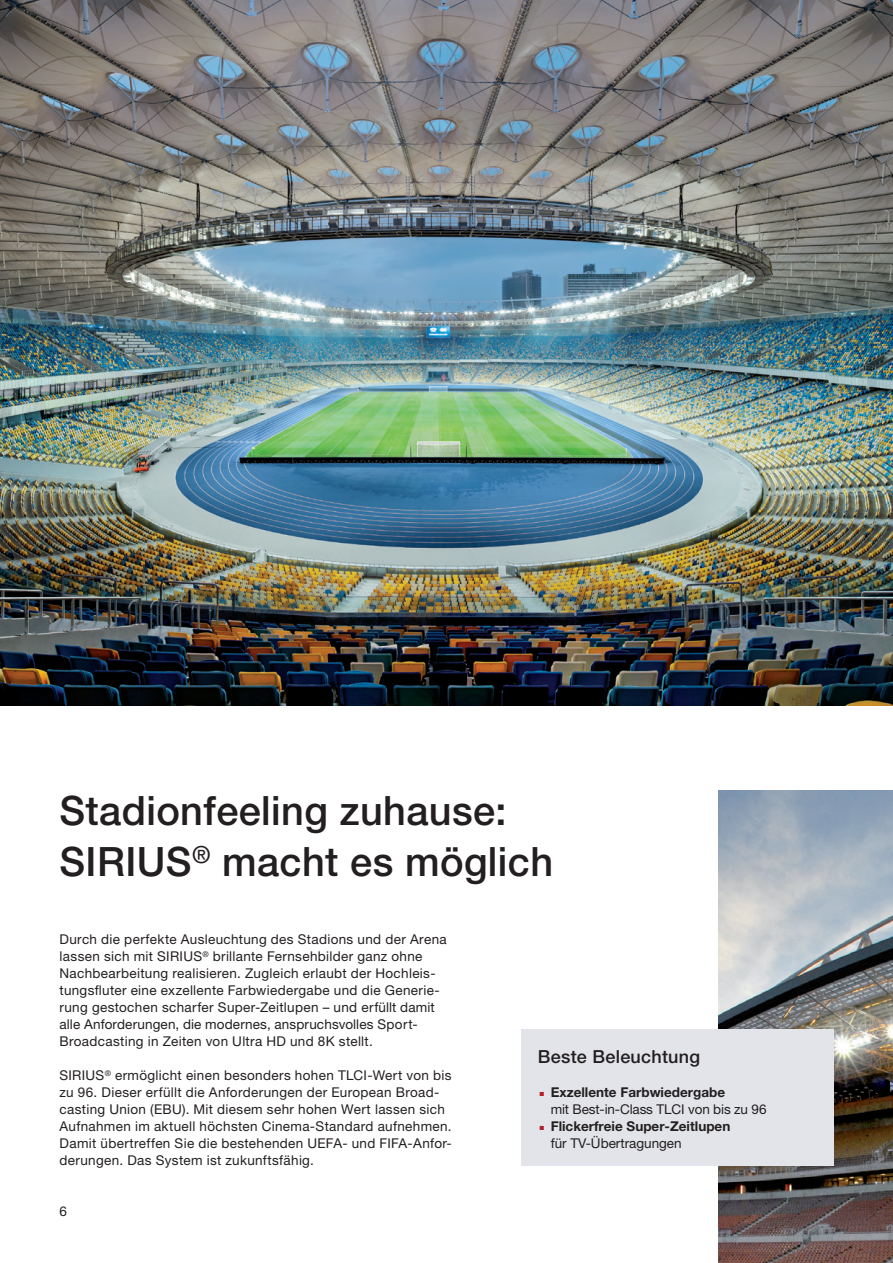
<style>
.page{position:relative;width:893px;height:1263px;background:#fff}
.page>*{position:absolute;margin:0;border:0;box-sizing:border-box;transform-origin:0 0}
.t1{font:500 40.5px/51px "Helvetica Neue LT Pro";letter-spacing:.01em;color:#231f20}
.t2{font:500 30px "Helvetica Neue LT Pro";color:#b62024}
.t3{font:500 18px "Helvetica Neue LT Pro";letter-spacing:.015em;color:#231f20}
.t4{font:13.5px/17px "Helvetica Neue LT Pro";letter-spacing:.025em;color:#231f20}
.t5{font:700 13.5px "Helvetica Neue LT Pro";color:#231f20}
.t6{font:13.5px "Helvetica Neue LT Pro";letter-spacing:-.01em;color:#231f20}
.t7{font:13.5px "Helvetica Neue LT Pro";color:#231f20}
</style>
<div class="page">
<img style="left:0;top:0;width:893px;height:706px">
<img style="left:719px;top:791px;width:174px;height:472px">
<div style="left:521px;top:1029px;width:312px;height:136px;background:#e2e4e9"></div>
<h1 class="t1" style="left:60px;top:785px;width:495px">Stadionfeeling zuhause:<br>SIRIUS<sup>®</sup> macht es möglich</h1>
<p class="t4" style="left:60px;top:930px;width:389px">Durch die perfekte Ausleuchtung des Stadions und der Arena lassen sich mit SIRIUS<sup>®</sup> brillante Fernsehbilder ganz ohne Nachbearbeitung realisieren. Zugleich erlaubt der Hochleis&shy;tungsfluter eine exzellente Farbwiedergabe und die Generie&shy;rung gestochen scharfer Super-Zeitlupen – und erfüllt damit alle Anforderungen, die modernes, anspruchsvolles Sport-Broadcasting in Zeiten von Ultra HD und 8K stellt.</p>
<p class="t4" style="left:60px;top:1066px;width:394px">SIRIUS<sup>®</sup> ermöglicht einen besonders hohen TLCI-Wert von bis zu 96. Dieser erfüllt die Anforderungen der European Broad&shy;casting Union (EBU). Mit diesem sehr hohen Wert lassen sich Aufnahmen im aktuell höchsten Cinema-Standard aufnehmen.<br>Damit übertreffen Sie die bestehenden UEFA- und FIFA-Anfor&shy;derungen. Das System ist zukunftsfähig.</p>
<p class="t4" style="left:60px;top:1202px;width:9px">6</p>
<h3 class="t3" style="left:538px;top:1046px;width:164px">Beste Beleuchtung</h3>
<h2 class="t2" style="left:538px;top:1067px;width:10px">.</h2>
<p class="t5" style="left:551px;top:1084px;width:176px">Exzellente Farbwiedergabe</p>
<p class="t6" style="left:551px;top:1101px;width:217px">mit Best-in-Class TLCI von bis zu 96</p>
<h2 class="t2" style="left:538px;top:1101px;width:10px">.</h2>
<p class="t5" style="left:551px;top:1118px;width:181px">Flickerfreie Super-Zeitlupen</p>
<p class="t7" style="left:551px;top:1135px;width:133px">für TV-Übertragungen</p>
</div>
